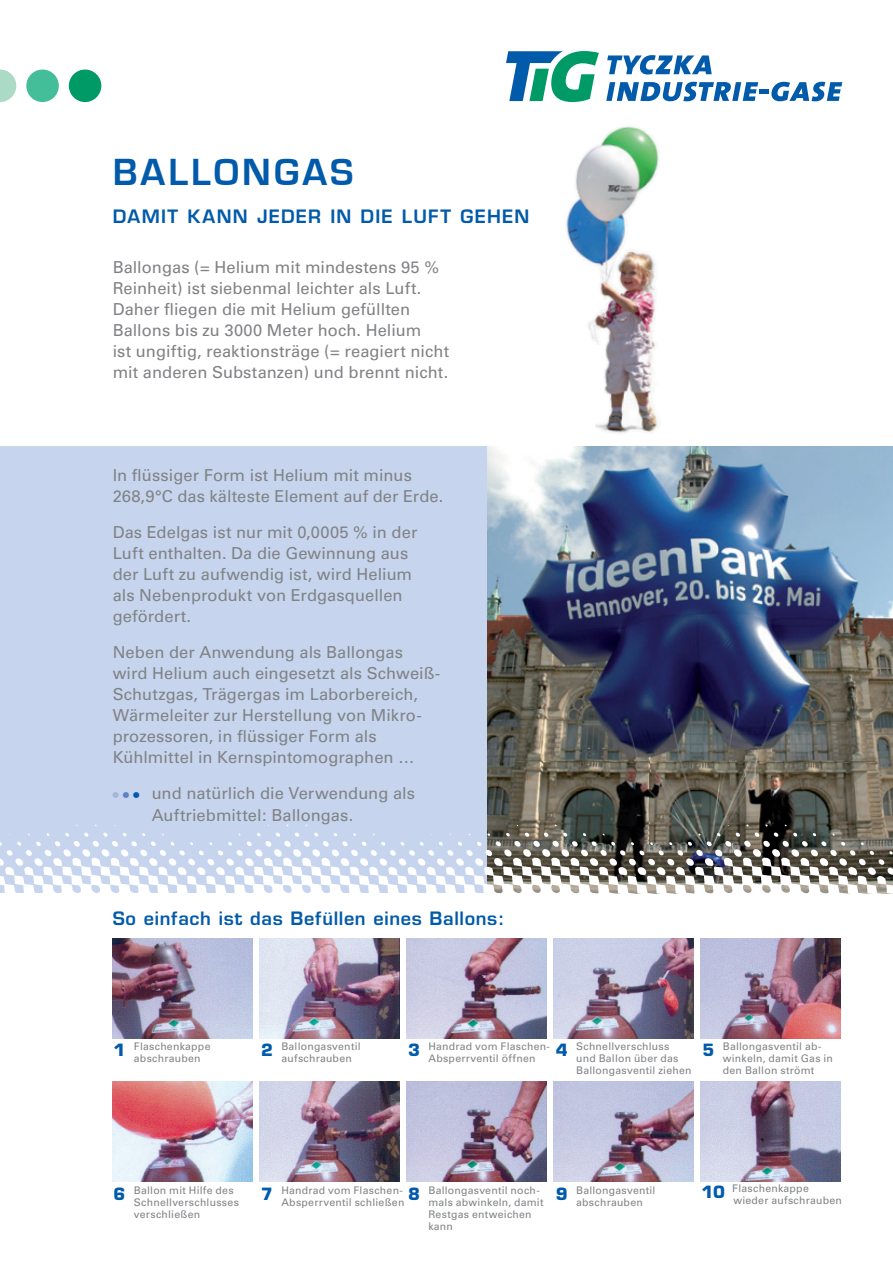
<style>
.page{position:relative;width:893px;height:1263px;background:#fff}
.page>*{position:absolute;margin:0;border:0;box-sizing:border-box;transform-origin:0 0}
.t1{font:700 39px "Eurostile";letter-spacing:.08em;color:#015aaa}
.t2{font:600 18px "Eurostile";letter-spacing:.045em;color:#015aaa}
.t3{font:600 18px "Eurostile";letter-spacing:.065em;color:#015aaa}
.t4{font:16.5px/21px "Univers";letter-spacing:.005em;color:#808285}
.t5{font:10.5px/12px "Univers";letter-spacing:.02em;color:#808285}
.s1{font-weight:700;color:#a7b5db}
.s2{font-weight:700;color:#6080c0}
.s3{font-weight:700;color:#015aaa}
.s4{font-family:"Eurostile";font-weight:700;font-size:16.5px;color:#015aaa}
</style>
<div class="page">
<div style="left:0;top:446px;width:893px;height:447px;background:#c6d5ed"></div>
<img style="left:488px;top:446px;width:405px;height:347px">
<svg style="left:607px;top:55px;width:105px;height:20px"></svg>
<svg style="left:606px;top:82px;width:152px;height:19px"></svg>
<div style="left:760px;top:89px;width:9px;height:5px;background:#015aaa"></div>
<svg style="left:771px;top:82px;width:71px;height:19px"></svg>
<svg style="left:506px;top:51px;width:93px;height:51px"></svg>
<img style="left:113px;top:939px;width:140px;height:100px">
<img style="left:260px;top:939px;width:140px;height:100px">
<img style="left:407px;top:939px;width:140px;height:100px">
<img style="left:554px;top:939px;width:140px;height:100px">
<img style="left:701px;top:939px;width:140px;height:100px">
<img style="left:113px;top:1082px;width:140px;height:100px">
<img style="left:260px;top:1082px;width:140px;height:100px">
<img style="left:407px;top:1082px;width:140px;height:100px">
<img style="left:554px;top:1082px;width:140px;height:100px">
<img style="left:701px;top:1082px;width:140px;height:100px">
<img style="left:566px;top:126px;width:63px;height:297px">
<img style="left:0;top:793px;width:893px;height:101px">
<div style="left:26px;top:70px;width:33px;height:32px;background:#44be98;border-radius:50%"></div>
<div style="left:69px;top:70px;width:32px;height:32px;background:#009a67;border-radius:50%"></div>
<svg style="left:0;top:70px;width:16px;height:32px"></svg>
<h1 class="t1" style="left:113px;top:151px;width:242px">BALLONGAS</h1>
<p class="t3" style="left:113px;top:205px;width:418px">DAMIT KANN JEDER IN DIE LUFT GEHEN</p>
<p class="t4" style="left:113px;top:257px;width:338px">Ballongas (= Helium mit mindestens 95 % Reinheit) ist siebenmal leichter als Luft.<br>Daher fliegen die mit Helium gefüllten Ballons bis zu 3000 Meter hoch. Helium<br>ist ungiftig, reaktionsträge (= reagiert nicht mit anderen Substanzen) und brennt nicht.</p>
<p class="t4" style="left:113px;top:465px;width:332px">In flüssiger Form ist Helium mit minus<br>268,9°C das kälteste Element auf der Erde.</p>
<p class="t4" style="left:113px;top:522px;width:306px">Das Edelgas ist nur mit 0,0005 % in der<br>Luft enthalten. Da die Gewinnung aus der Luft zu aufwendig ist, wird Helium als Nebenprodukt von Erdgasquellen gefördert.</p>
<p class="t4" style="left:113px;top:642px;width:329px">Neben der Anwendung als Ballongas wird Helium auch eingesetzt als Schweiß-Schutzgas, Trägergas im Laborbereich, Wärmeleiter zur Herstellung von Mikro&shy;prozessoren, in flüssiger Form als Kühlmittel in Kernspintomographen …</p>
<p class="t4" style="left:152px;top:783px;width:265px;text-indent:-39px"><span class="s1">•</span> <span class="s2">•</span> <span class="s3">•</span> und natürlich die Verwendung als<br>Auftriebmittel: Ballongas.</p>
<p class="t2" style="left:113px;top:907px;width:393px">So einfach ist das Befüllen eines Ballons:</p>
<p class="t5" style="left:134px;top:1041px;width:78px;text-indent:-20px"><span class="s4">1</span> Flaschenkappe abschrauben</p>
<p class="t5" style="left:281px;top:1041px;width:81px;text-indent:-20px"><span class="s4">2</span> Ballongasventil aufschrauben</p>
<p class="t5" style="left:428px;top:1041px;width:243px;text-indent:-20px"><span class="s4">3</span> Handrad vom Flaschen-<br>Absperrventil öffnen <sup>4</sup> Schnellverschluss</p>
<p class="t5" style="left:576px;top:1053px;width:117px">und Ballon über das<br>Ballongasventil ziehen</p>
<p class="t5" style="left:723px;top:1041px;width:112px;text-indent:-20px"><span class="s4">5</span> Ballongasventil ab&shy;winkeln, damit Gas in den Ballon strömt</p>
<p class="t5" style="left:134px;top:1184px;width:106px;text-indent:-20px"><span class="s4">6</span> Ballon mit Hilfe des<br>Schnellverschlusses verschließen</p>
<p class="t5" style="left:281px;top:1184px;width:260px;text-indent:-20px"><span class="s4">7</span> Handrad vom Flaschen-<br>Absperrventil schließen <sup>8</sup> Ballongasventil noch-</p>
<p class="t5" style="left:428px;top:1196px;width:117px">mals abwinkeln, damit<br>Restgas entweichen kann</p>
<p class="t5" style="left:576px;top:1184px;width:81px;text-indent:-20px"><span class="s4">9</span> Ballongasventil abschrauben</p>
<p class="t5" style="left:733px;top:1183px;width:110px;text-indent:-32px"><span class="s4">10</span> Flaschenkappe wieder aufschrauben</p>
</div>
